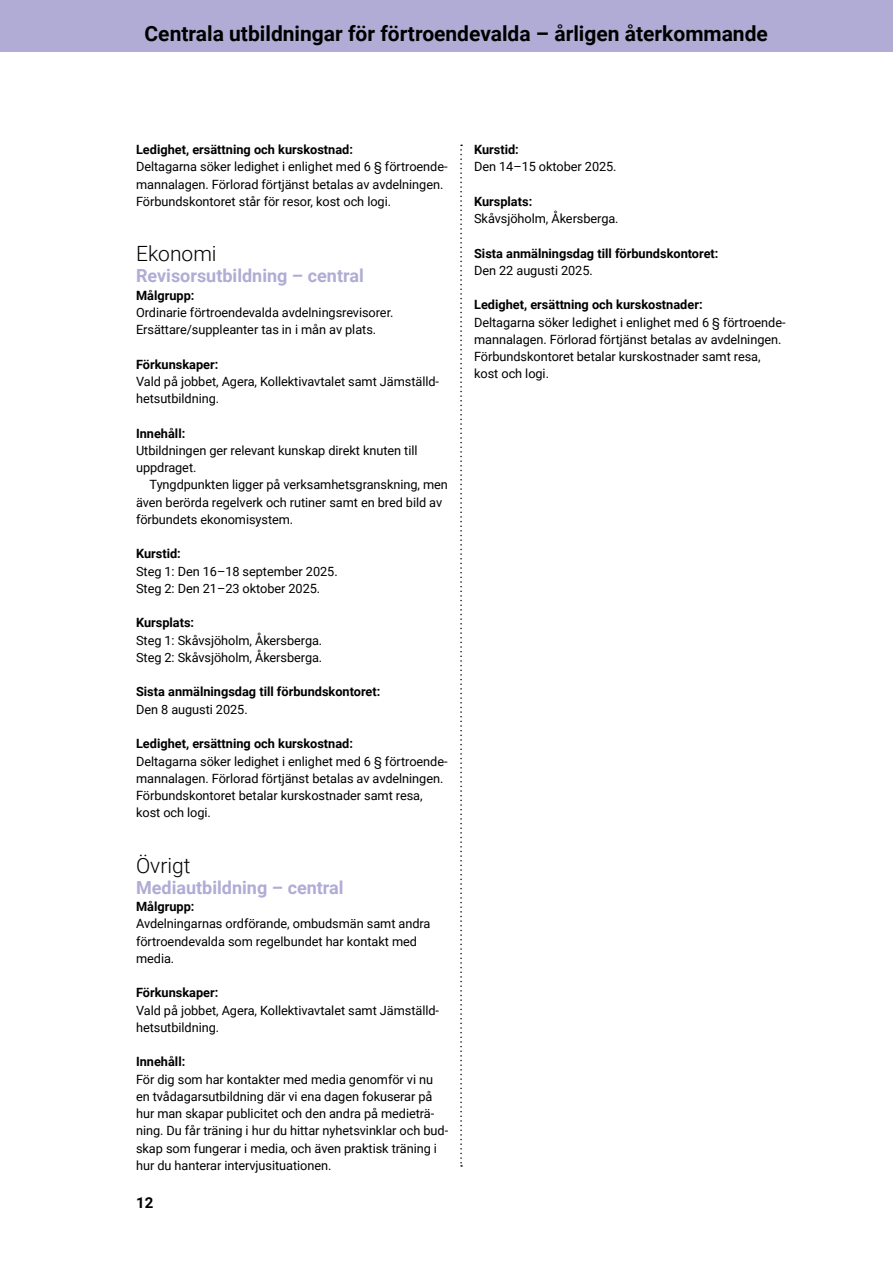
<style>
.page{position:relative;width:893px;height:1263px;background:#fff}
.page>*{position:absolute;margin:0;border:0;box-sizing:border-box;transform-origin:0 0}
.t1{font:700 21px "Roboto";color:#000}
.t2{font:300 21px "Roboto";color:#000}
.t3{font:700 18px "Roboto";color:#b0acd5}
.t4{font:700 15px "Roboto";color:#000}
.t5{font:12.75px/17.2px "Roboto";letter-spacing:-.005em;color:#000}
.t6{font:700 12.75px "Roboto";color:#000}
</style>
<div class="page">
<div style="left:0;top:0;width:893px;height:52px;background:#b0acd5"></div>
<svg style="left:460px;top:145px;width:2px;height:1022px"></svg>
<h1 class="t1" style="left:145px;top:19px;width:625px">Centrala utbildningar för förtroendevalda – årligen återkommande</h1>
<p class="t6" style="left:136px;top:141px;width:218px">Ledighet, ersättning och kurskostnad:</p>
<p class="t5" style="left:136px;top:158px;width:313px">Deltagarna söker ledighet i enlighet med 6 § förtroende&shy;mannalagen. Förlorad förtjänst betalas av avdelningen.<br>Förbundskontoret står för resor, kost och logi.</p>
<h1 class="t2" style="left:136px;top:239px;width:82px">Ekonomi</h1>
<h2 class="t3" style="left:136px;top:263px;width:229px">Revisorsutbildning – central</h2>
<p class="t6" style="left:136px;top:286px;width:60px">Målgrupp:</p>
<p class="t5" style="left:136px;top:303px;width:259px">Ordinarie förtroendevalda avdelningsrevisorer.<br>Ersättare/suppleanter tas in i mån av plats.</p>
<p class="t6" style="left:136px;top:355px;width:84px">Förkunskaper:</p>
<p class="t5" style="left:136px;top:372px;width:305px">Vald på jobbet, Agera, Kollektivavtalet samt Jämställd&shy;hetsutbildning.</p>
<p class="t6" style="left:136px;top:424px;width:51px">Innehåll:</p>
<p class="t5" style="left:136px;top:441px;width:283px">Utbildningen ger relevant kunskap direkt knuten till uppdraget.</p>
<p class="t5" style="left:136px;top:476px;width:313px;text-indent:14px">Tyngdpunkten ligger på verksamhetsgranskning, men även berörda regelverk och rutiner samt en bred bild av förbundets ekonomisystem.</p>
<p class="t6" style="left:136px;top:545px;width:46px">Kurstid:</p>
<p class="t5" style="left:136px;top:562px;width:203px">Steg 1: Den 16–18 september 2025.<br>Steg 2: Den 21–23 oktober 2025.</p>
<p class="t6" style="left:136px;top:614px;width:60px">Kursplats:</p>
<p class="t5" style="left:136px;top:631px;width:188px">Steg 1: Skåvsjöholm, Åkersberga.<br>Steg 2: Skåvsjöholm, Åkersberga.</p>
<p class="t6" style="left:136px;top:683px;width:246px">Sista anmälningsdag till förbundskontoret:</p>
<p class="t5" style="left:136px;top:700px;width:113px">Den 8 augusti 2025.</p>
<p class="t6" style="left:136px;top:735px;width:218px">Ledighet, ersättning och kurskostnad:</p>
<p class="t5" style="left:136px;top:752px;width:313px">Deltagarna söker ledighet i enlighet med 6 § förtroende&shy;mannalagen. Förlorad förtjänst betalas av avdelningen.<br>Förbundskontoret betalar kurskostnader samt resa, kost och logi.</p>
<h1 class="t2" style="left:136px;top:850px;width:56px">Övrigt</h1>
<h2 class="t3" style="left:136px;top:875px;width:209px">Mediautbildning – central</h2>
<p class="t6" style="left:136px;top:897px;width:60px">Målgrupp:</p>
<p class="t5" style="left:136px;top:915px;width:296px">Avdelningarnas ordförande, ombudsmän samt andra förtroendevalda som regelbundet har kontakt med media.</p>
<p class="t6" style="left:136px;top:984px;width:84px">Förkunskaper:</p>
<p class="t5" style="left:136px;top:1001px;width:305px">Vald på jobbet, Agera, Kollektivavtalet samt Jämställd&shy;hetsutbildning.</p>
<p class="t6" style="left:136px;top:1053px;width:51px">Innehåll:</p>
<p class="t5" style="left:136px;top:1070px;width:314px">För dig som har kontakter med media genomför vi nu en tvådagarsutbildning där vi ena dagen fokuserar på hur man skapar publicitet och den andra på medieträ&shy;ning. Du får träning i hur du hittar nyhetsvinklar och bud&shy;skap som fungerar i media, och även praktisk träning i hur du hanterar intervjusituationen.</p>
<p class="t4" style="left:136px;top:1192px;width:19px">12</p>
<p class="t6" style="left:474px;top:141px;width:46px">Kurstid:</p>
<p class="t5" style="left:474px;top:158px;width:144px">Den 14–15 oktober 2025.</p>
<p class="t6" style="left:474px;top:192px;width:60px">Kursplats:</p>
<p class="t5" style="left:474px;top:210px;width:146px">Skåvsjöholm, Åkersberga.</p>
<p class="t6" style="left:474px;top:244px;width:246px">Sista anmälningsdag till förbundskontoret:</p>
<p class="t5" style="left:474px;top:261px;width:120px">Den 22 augusti 2025.</p>
<p class="t6" style="left:474px;top:296px;width:230px">Ledighet, ersättning och kurskostnader:</p>
<p class="t5" style="left:474px;top:313px;width:313px">Deltagarna söker ledighet i enlighet med 6 § förtroende&shy;mannalagen. Förlorad förtjänst betalas av avdelningen.<br>Förbundskontoret betalar kurskostnader samt resa, kost och logi.</p>
</div>
